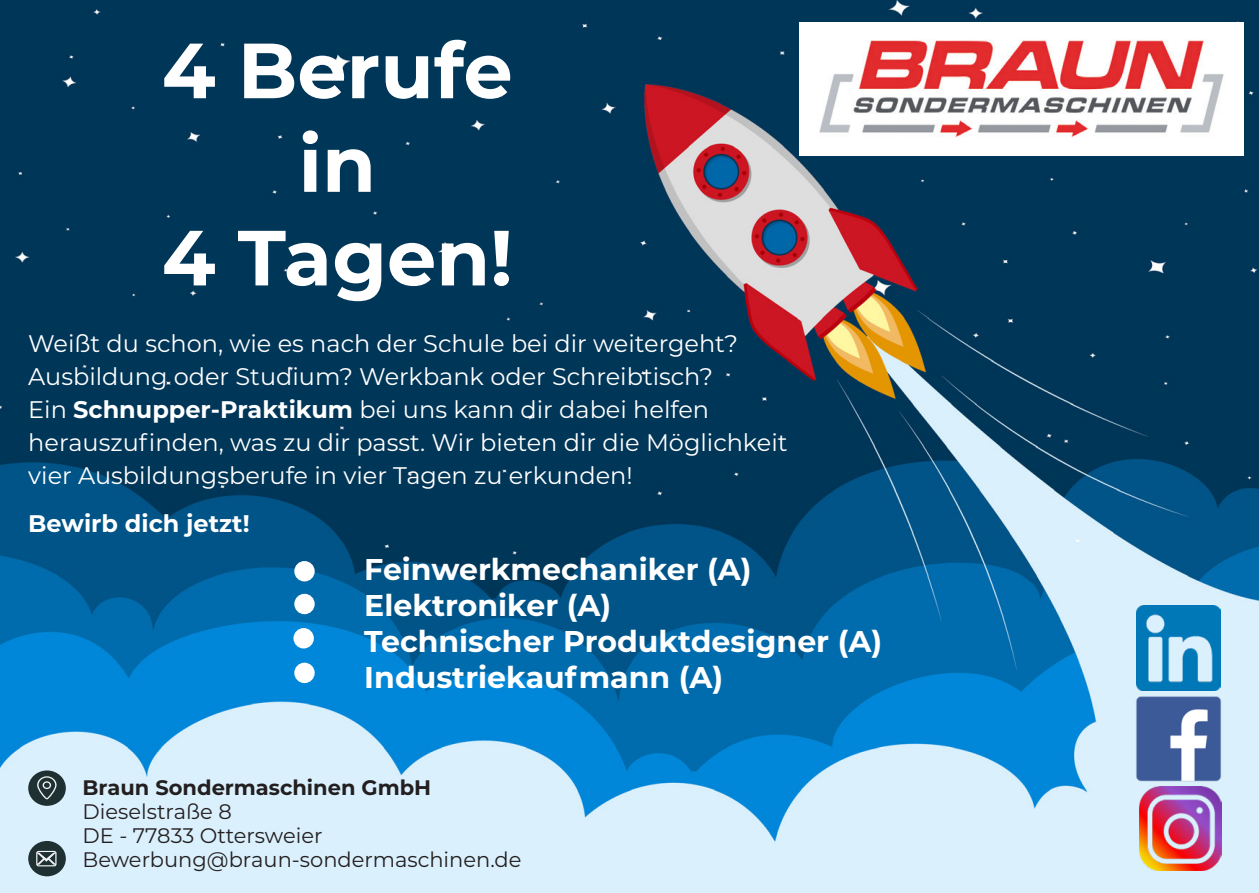
<style>
.page{position:relative;width:1259px;height:893px;background:#fff}
.page>*{position:absolute;margin:0;border:0;box-sizing:border-box;transform-origin:0 0}
.t1{font:700 78px "Montserrat";color:#fff}
.t2{font:700 30px "Montserrat";color:#fff}
.t3{font:24px/33px "Montserrat";color:#fff}
.t4{font:700 24px "Montserrat";color:#fff}
.t5{font:21px "Montserrat";color:#231f20}
.t6{font:700 21px "Montserrat";color:#231f20}
.s1{font-weight:700}
</style>
<div class="page">
<img style="left:0;top:0;width:1259px;height:893px">
<img style="left:799px;top:22px;width:445px;height:134px">
<img style="left:1136px;top:606px;width:84px;height:84px">
<img style="left:1133px;top:694px;width:90px;height:90px">
<img style="left:1139px;top:787px;width:82px;height:84px">
<div style="left:28px;top:841px;width:38px;height:35px;background:#1f3033;border-radius:50%"></div>
<svg style="left:36px;top:851px;width:21px;height:15px"></svg>
<div style="left:28px;top:770px;width:38px;height:36px;background:#1f3033;border-radius:50%"></div>
<svg style="left:37px;top:776px;width:20px;height:23px"></svg>
<div style="left:295px;top:630px;width:17px;height:17px;background:#fff;border-radius:50%"></div>
<div style="left:293px;top:628px;width:21px;height:20px;border:3px solid #fff;border-radius:50%"></div>
<div style="left:296px;top:563px;width:17px;height:17px;background:#fff;border-radius:50%"></div>
<div style="left:294px;top:561px;width:21px;height:20px;border:3px solid #fff;border-radius:50%"></div>
<div style="left:296px;top:595px;width:17px;height:18px;background:#fff;border-radius:50%"></div>
<div style="left:294px;top:594px;width:21px;height:20px;border:3px solid #fff;border-radius:50%"></div>
<div style="left:411px;top:363px;width:35px;height:20px;background:#003658"></div>
<div style="left:296px;top:664px;width:17px;height:18px;background:#fff;border-radius:50%"></div>
<div style="left:294px;top:663px;width:21px;height:20px;border:3px solid #fff;border-radius:50%"></div>
<p class="t1" style="left:162px;top:14px;width:352px">4 Berufe</p>
<p class="t1" style="left:298px;top:108px;width:79px">in</p>
<p class="t1" style="left:162px;top:201px;width:352px">4 Tagen!</p>
<p class="t3" style="left:28px;top:326px;width:711px">Weißt du schon, wie es nach der Schule bei dir weitergeht?<br>Ausbildung oder Studium? Werkbank oder Schreibtisch?<br>Ein <span class="s1">Schnupper-Praktikum</span> bei uns kann dir dabei helfen</p>
<p class="t3" style="left:28px;top:425px;width:761px">herauszufinden, was zu dir passt. Wir bieten dir die Möglichkeit</p>
<p class="t3" style="left:28px;top:458px;width:606px">vier Ausbildungsberufe in vier Tagen zu erkunden!</p>
<p class="t4" style="left:28px;top:506px;width:223px">Bewirb dich jetzt!</p>
<p class="t2" style="left:364px;top:548px;width:389px">Feinwerkmechaniker (A)</p>
<p class="t2" style="left:364px;top:584px;width:248px">Elektroniker (A)</p>
<p class="t2" style="left:364px;top:620px;width:519px">Technischer Produktdesigner (A)</p>
<p class="t2" style="left:364px;top:656px;width:360px">Industriekaufmann (A)</p>
<p class="t6" style="left:82px;top:772px;width:350px">Braun Sondermaschinen GmbH</p>
<p class="t5" style="left:82px;top:797px;width:151px">Dieselstraße 8</p>
<p class="t5" style="left:82px;top:821px;width:241px">DE - 77833 Ottersweier</p>
<p class="t5" style="left:82px;top:845px;width:440px">Bewerbung@braun-sondermaschinen.de</p>
</div>
